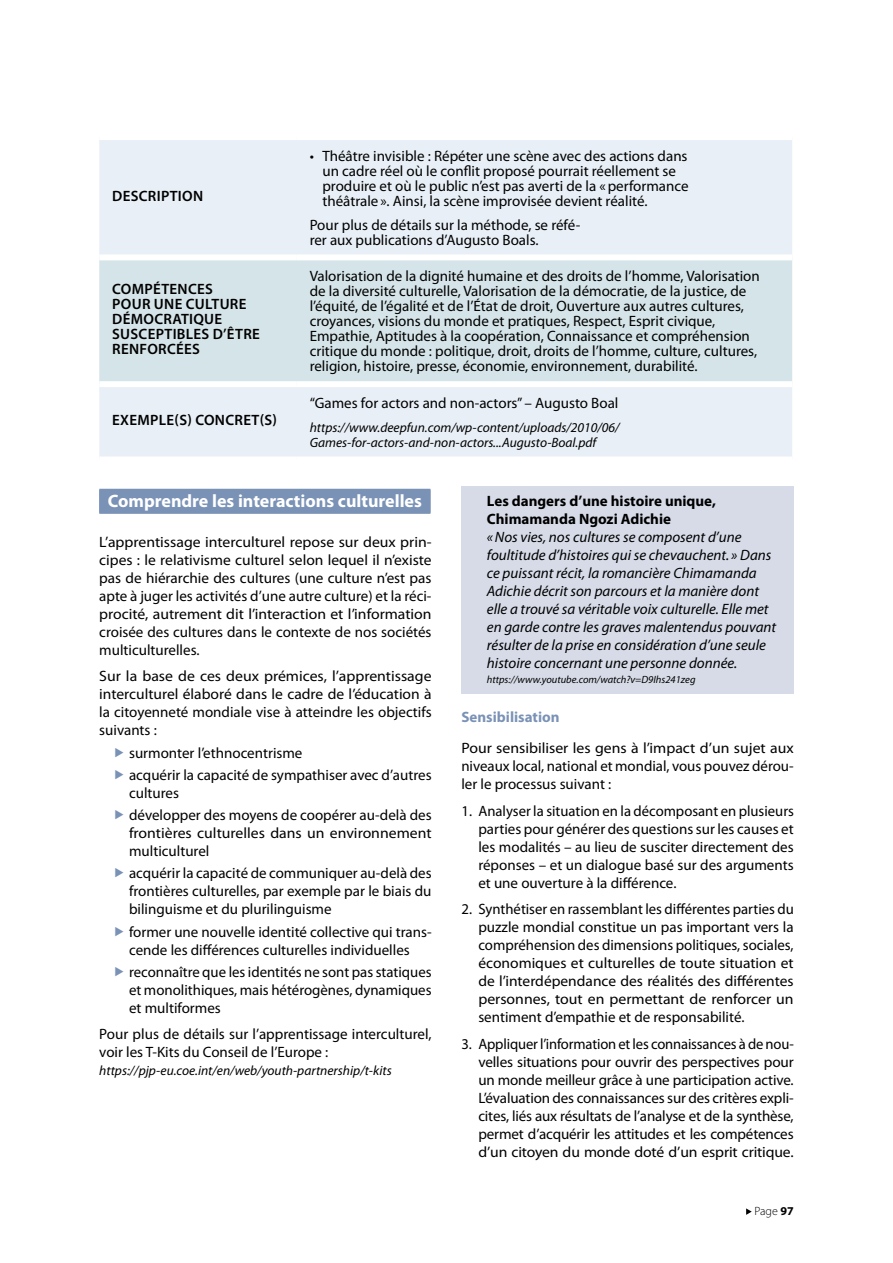
<style>
.page{position:relative;width:893px;height:1263px;background:#fff}
.page>*{position:absolute;margin:0;border:0;box-sizing:border-box;transform-origin:0 0}
.t1{font:700 18px "Myriad Pro";color:#fff}
.t2{font:15px/18px "Myriad Pro";color:#000}
.t3{font:15px/18px "Myriad Pro";color:#000;text-align:justify;scale:1.05 1}
.t4{font:italic 15px/18px "Myriad Pro";color:#000}
.t5{font:600 15px/15px "Myriad Pro";letter-spacing:.02em;color:#000}
.t6{font:700 15px/18px "Myriad Pro";color:#000}
.t7{font:700 15px "Myriad Pro";color:#7a92b6}
.t8{font:italic 13.5px/15px "Myriad Pro";color:#000}
.t9{font:300 12px "Myriad Pro";color:#000}
.t10{font:italic 10.5px "Myriad Pro";color:#000}
.s1{font-weight:700}
</style>
<div class="page">
<svg style="left:746px;top:1208px;width:6px;height:7px"></svg>
<div style="left:99px;top:140px;width:693px;height:316px;background:#e8eff6"></div>
<div style="left:99px;top:260px;width:693px;height:121px;background:#d5e4e8"></div>
<div style="left:99px;top:254px;width:198px;height:6px;background:#fff"></div>
<div style="left:297px;top:254px;width:495px;height:6px;background:#fff"></div>
<div style="left:99px;top:381px;width:198px;height:6px;background:#fff"></div>
<div style="left:297px;top:381px;width:495px;height:6px;background:#fff"></div>
<div style="left:99px;top:490px;width:331px;height:24px;background:#8ea2c1"></div>
<div style="left:99px;top:489px;width:331px;height:24px;background:#7a92b6"></div>
<div style="left:461px;top:486px;width:333px;height:50px;background:#d6dbe7"></div>
<div style="left:461px;top:522px;width:333px;height:158px;background:#d6dbe7"></div>
<div style="left:461px;top:667px;width:333px;height:27px;background:#d6dbe7"></div>
<p class="t5" style="left:112px;top:188px;width:92px">DESCRIPTION</p>
<p class="t2" style="left:322px;top:148px;width:368px;line-height:15px;text-indent:-13px">• Théâtre invisible : Répéter une scène avec des actions dans un cadre réel où le conflit proposé pourrait réellement se produire et où le public n’est pas averti de la «performance théâtrale». Ainsi, la scène improvisée devient réalité.</p>
<p class="t2" style="left:310px;top:217px;width:272px;line-height:15px">Pour plus de détails sur la méthode, se réfé&shy;rer aux publications d’Augusto Boals.</p>
<p class="t5" style="left:112px;top:281px;width:149px">COMPÉTENCES<br>POUR UNE CULTURE<br>DÉMOCRATIQUE<br>SUSCEPTIBLES D’ÊTRE<br>RENFORCÉES</p>
<p class="t2" style="left:310px;top:269px;width:452px;line-height:15px">Valorisation de la dignité humaine et des droits de l’homme, Valorisation de la diversité culturelle, Valorisation de la démocratie, de la justice, de l’équité, de l’égalité et de l’État de droit, Ouverture aux autres cultures, croyances, visions du monde et pratiques, Respect, Esprit civique, Empathie, Aptitudes à la coopération, Connaissance et compréhension critique du monde : politique, droit, droits de l’homme, culture, cultures, religion, histoire, presse, économie, environnement, durabilité.</p>
<p class="t5" style="left:112px;top:412px;width:166px">EXEMPLE(S) CONCRET(S)</p>
<p class="t2" style="left:310px;top:394px;width:310px">“Games for actors and non-actors” – Augusto Boal</p>
<p class="t8" style="left:310px;top:419px;width:311px">https://www.deepfun.com/wp-content/uploads/2010/06/<br>Games-for-actors-and-non-actors...Augusto-Boal.pdf</p>
<p class="t1" style="left:108px;top:490px;width:316px">Comprendre les interactions culturelles</p>
<p class="t3" style="left:99px;top:532px;width:318px">L’apprentissage interculturel repose sur deux prin&shy;cipes : le relativisme culturel selon lequel il n’existe pas de hiérarchie des cultures (une culture n’est pas apte à juger les activités d’une autre culture) et la réci&shy;procité, autrement dit l’interaction et l’information croisée des cultures dans le contexte de nos sociétés multiculturelles.</p>
<p class="t3" style="left:99px;top:667px;width:318px">Sur la base de ces deux prémices, l’apprentissage interculturel élaboré dans le cadre de l’éducation à la citoyenneté mondiale vise à atteindre les objectifs suivants :</p>
<p class="t2" style="left:129px;top:741px;width:304px;line-height:22.2px">surmonter l’ethnocentrisme<br>acquérir la capacité de sympathiser avec d’autres</p>
<p class="t2" style="left:129px;top:781px;width:304px;line-height:22.2px">cultures<br>développer des moyens de coopérer au-delà des</p>
<p class="t3" style="left:129px;top:824px;width:290px">frontières culturelles dans un environnement multiculturel</p>
<p class="t2" style="left:129px;top:864px;width:304px;text-align:justify">acquérir la capacité de communiquer au-delà des frontières culturelles, par exemple par le biais du bilinguisme et du plurilinguisme</p>
<p class="t2" style="left:129px;top:922px;width:304px">former une nouvelle identité collective qui trans&shy;cende les différences culturelles individuelles</p>
<p class="t2" style="left:129px;top:962px;width:304px;text-align:justify">reconnaître que les identités ne sont pas statiques et monolithiques, mais hétérogènes, dynamiques et multiformes</p>
<p class="t2" style="left:99px;top:1025px;width:334px">Pour plus de détails sur l’apprentissage interculturel, voir les T-Kits du Conseil de l’Europe :</p>
<p class="t8" style="left:99px;top:1063px;width:294px">https://pjp-eu.coe.int/en/web/youth-partnership/t-kits</p>
<p class="t6" style="left:487px;top:491px;width:230px">Les dangers d’une histoire unique,<br>Chimamanda Ngozi Adichie</p>
<p class="t4" style="left:487px;top:528px;width:291px">«Nos vies, nos cultures se composent d’une foultitude d’histoires qui se chevauchent. » Dans ce puissant récit, la romancière Chimamanda Adichie décrit son parcours et la manière dont elle a trouvé sa véritable voix culturelle. Elle met en garde contre les graves malentendus pouvant résulter de la prise en considération d’une seule histoire concernant une personne donnée.</p>
<p class="t10" style="left:487px;top:673px;width:210px">https://www.youtube.com/watch?v=D9Ihs241zeg</p>
<p class="t7" style="left:461px;top:707px;width:100px">Sensibilisation</p>
<p class="t3" style="left:461px;top:739px;width:318px">Pour sensibiliser les gens à l’impact d’un sujet aux niveaux local, national et mondial, vous pouvez dérou&shy;ler le processus suivant :</p>
<p class="t2" style="left:478px;top:801px;width:317px;text-align:justify;text-indent:-17px">1. Analyser la situation en la décomposant en plusieurs parties pour générer des questions sur les causes et les modalités – au lieu de susciter directement des réponses – et un dialogue basé sur des arguments et une ouverture à la différence.</p>
<p class="t2" style="left:478px;top:900px;width:317px;text-align:justify;text-indent:-17px">2. Synthétiser en rassemblant les différentes parties du puzzle mondial constitue un pas important vers la compréhension des dimensions politiques, sociales, économiques et culturelles de toute situation et de l’interdépendance des réalités des différentes personnes, tout en permettant de renforcer un sentiment d’empathie et de responsabilité.</p>
<p class="t2" style="left:478px;top:1034px;width:317px;text-align:justify;text-indent:-17px">3. Appliquer l’information et les connaissances à de nou&shy;velles situations pour ouvrir des perspectives pour un monde meilleur grâce à une participation active.<br>L’évaluation des connaissances sur des critères expli&shy;cites, liés aux résultats de l’analyse et de la synthèse, permet d’acquérir les attitudes et les compétences d’un citoyen du monde doté d’un esprit critique.</p>
<p class="t9" style="left:754px;top:1203px;width:41px">Page <span class="s1">97</span></p>
</div>
